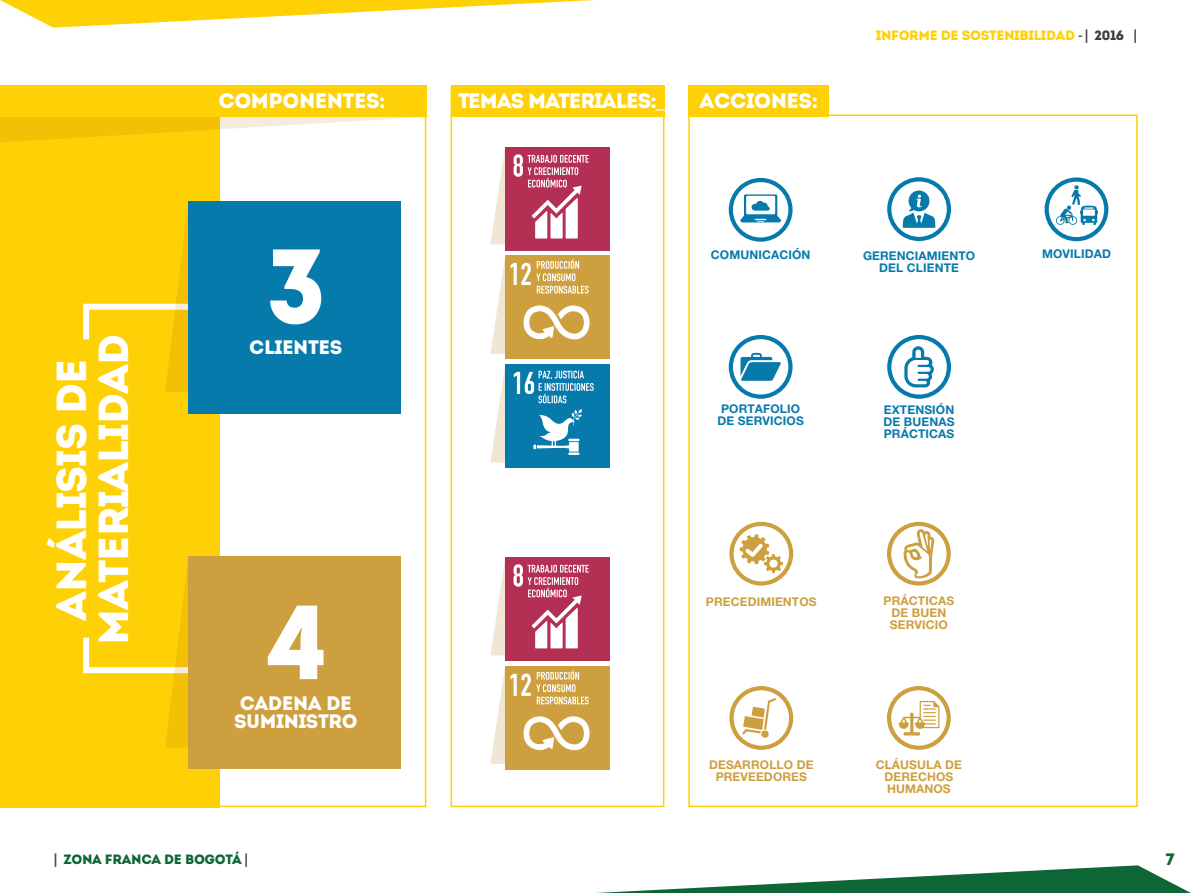
<style>
.page{position:relative;width:1191px;height:893px;background:#fff}
.page>*{position:absolute;margin:0;border:0;box-sizing:border-box;transform-origin:0 0}
.t1{font:105px "Intro";color:#fff}
.t2{font:42px/42px "Intro";letter-spacing:-.025em;color:#fff;text-align:center}
.t3{font:21px "Intro";letter-spacing:-.025em;color:#fff}
.t4{font:21px "Intro";letter-spacing:-.05em;color:#fff}
.t5{font:19.5px/18px "Intro";letter-spacing:-.025em;color:#fff}
.t6{font:16.5px "Intro";color:#0c6636}
.t7{font:13.5px "Intro";letter-spacing:-.025em;color:#fed006}
.t8{font:13.5px "Intro";letter-spacing:-.025em;color:#0c6636}
.t9{font:700 12px/12px "Helvetica Neue LT Pro";letter-spacing:.01em;color:#077aac;text-align:center}
.t10{font:700 12px/12px "Helvetica Neue LT Pro";letter-spacing:.01em;color:#cd9f3f;text-align:center}
.s1{color:#3e3e3f}
.s2{font-family:"Helvetica Neue LT Pro";font-weight:700;color:#3e3e3f}
</style>
<div class="page">
<svg style="left:0;top:0;width:595px;height:28px"></svg>
<svg style="left:596px;top:865px;width:595px;height:28px"></svg>
<div style="left:0;top:90px;width:219px;height:718px;background:#fed006"></div>
<div style="left:189px;top:112px;width:237px;height:695px;border:2px solid #fed006"></div>
<div style="left:688px;top:114px;width:449px;height:693px;border:2px solid #fed006"></div>
<div style="left:450px;top:86px;width:214px;height:721px;border:2px solid #fed006"></div>
<div style="left:450px;top:86px;width:214px;height:31px;background:#fed006"></div>
<div style="left:688px;top:86px;width:140px;height:31px;background:#fed006"></div>
<div style="left:0;top:86px;width:426px;height:31px;background:#fed006"></div>
<svg style="left:0;top:117px;width:426px;height:25px"></svg>
<div style="left:505px;top:666px;width:104px;height:104px;background:#cd9f3f"></div>
<div style="left:505px;top:557px;width:104px;height:104px;background:#b42f54"></div>
<svg style="left:513px;top:564px;width:76px;height:84px"></svg>
<div style="left:505px;top:255px;width:104px;height:104px;background:#cd9f3f"></div>
<div style="left:505px;top:147px;width:104px;height:104px;background:#b42f54"></div>
<svg style="left:513px;top:154px;width:76px;height:85px"></svg>
<div style="left:505px;top:364px;width:104px;height:104px;background:#077aac"></div>
<svg style="left:533px;top:409px;width:49px;height:46px"></svg>
<svg style="left:514px;top:371px;width:79px;height:32px"></svg>
<svg style="left:729px;top:522px;width:64px;height:64px"></svg>
<svg style="left:887px;top:522px;width:63px;height:64px"></svg>
<svg style="left:729px;top:686px;width:64px;height:64px"></svg>
<svg style="left:887px;top:686px;width:63px;height:64px"></svg>
<svg style="left:887px;top:177px;width:64px;height:64px"></svg>
<svg style="left:1044px;top:177px;width:64px;height:64px"></svg>
<svg style="left:887px;top:335px;width:64px;height:64px"></svg>
<svg style="left:728px;top:335px;width:64px;height:64px"></svg>
<svg style="left:728px;top:178px;width:64px;height:64px"></svg>
<svg style="left:490px;top:149px;width:15px;height:95px"></svg>
<svg style="left:490px;top:259px;width:99px;height:95px"></svg>
<svg style="left:490px;top:368px;width:15px;height:94px"></svg>
<svg style="left:490px;top:561px;width:15px;height:94px"></svg>
<svg style="left:490px;top:669px;width:99px;height:95px"></svg>
<svg style="left:83px;top:210px;width:105px;height:182px"></svg>
<svg style="left:83px;top:566px;width:105px;height:181px"></svg>
<div style="left:188px;top:201px;width:213px;height:212px;background:#077aac"></div>
<div style="left:188px;top:556px;width:213px;height:213px;background:#cd9f3f"></div>
<h2 class="t2" style="left:50px;top:645px;width:316px;rotate:-90deg">ANÁLISIS DE<br>MATERIALIDAD</h2>
<h3 class="t3" style="left:218px;top:88px;width:169px">COMPONENTES:</h3>
<h1 class="t1" style="left:266px;top:223px;width:61px">3</h1>
<h3 class="t5" style="left:249px;top:338px;width:95px">CLIENTES</h3>
<h1 class="t1" style="left:265px;top:579px;width:62px">4</h1>
<h3 class="t5" style="left:234px;top:694px;width:125px">CADENA DE<br>SUMINISTRO</h3>
<h3 class="t4" style="left:458px;top:88px;width:205px">TEMAS MATERIALES:_</h3>
<h3 class="t3" style="left:699px;top:88px;width:120px">ACCIONES:</h3>
<p class="t7" style="left:876px;top:27px;width:263px">INFORME DE SOSTENIBILIDAD <span class="s1">-</span> <span class="s2">|</span> <span class="s1">2016</span> <span class="s2">|</span></p>
<p class="t9" style="left:711px;top:248px;width:101px">COMUNICACIÓN</p>
<p class="t9" style="left:717px;top:403px;width:88px;text-align:left">PORTAFOLIO<br>DE SERVICIOS</p>
<p class="t9" style="left:863px;top:250px;width:114px">GERENCIAMIENTO<br>DEL CLIENTE</p>
<p class="t9" style="left:1042px;top:247px;width:70px">MOVILIDAD</p>
<p class="t9" style="left:883px;top:403px;width:72px;text-align:justify">EXTENSIÓN DE BUENAS PRÁCTICAS</p>
<p class="t10" style="left:706px;top:596px;width:112px">PRECEDIMIENTOS</p>
<p class="t10" style="left:883px;top:594px;width:72px">PRÁCTICAS<br>DE BUEN<br>SERVICIO</p>
<p class="t10" style="left:709px;top:759px;width:106px">DESARROLLO DE<br>PREVEEDORES</p>
<p class="t10" style="left:875px;top:759px;width:88px">CLÁUSULA DE<br>DERECHOS<br>HUMANOS</p>
<p class="t8" style="left:54px;top:851px;width:195px"><span class="s2">|</span> ZONA FRANCA DE BOGOTÁ <span class="s2">|</span></p>
<h3 class="t6" style="left:1165px;top:850px;width:10px">7</h3>
</div>
